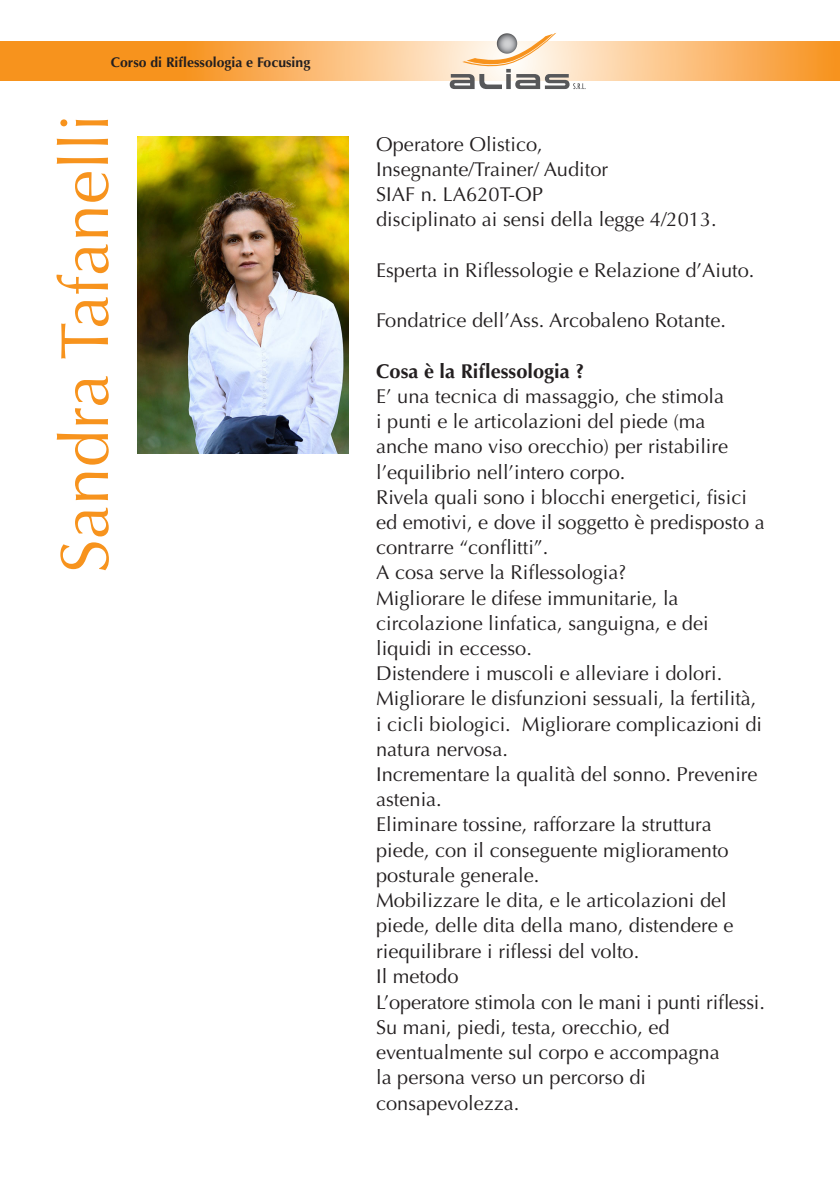
<style>
.page{position:relative;width:840px;height:1191px;background:#fff}
.page>*{position:absolute;margin:0;border:0;box-sizing:border-box;transform-origin:0 0}
.t1{font:68px "Optima";color:#f7931d}
.t2{font:20px/25.2px "Optima";color:#231f20}
.t3{font:700 20px "Optima";color:#231f20}
.t4{font:700 14px "Optima";color:#231f20}
</style>
<div class="page">
<div style="left:0;top:41px;width:833px;height:40px;background:#f7931d"></div>
<svg style="left:201px;top:41px;width:638px;height:40px;background:#fbbb75"></svg>
<svg style="left:449px;top:33px;width:136px;height:56px"></svg>
<img style="left:137px;top:137px;width:211px;height:316px">
<p class="t4" style="left:111px;top:54px;width:201px">Corso di Riflessologia e Focusing</p>
<h1 class="t1" style="left:45px;top:573px;width:461px;rotate:-90deg">Sandra Tafanelli</h1>
<p class="t2" style="left:376px;top:132px;width:342px">Operatore Olistico,<br>Insegnante/Trainer/ Auditor<br>SIAF n. LA620T-OP<br>disciplinato ai sensi della legge 4/2013.</p>
<p class="t2" style="left:376px;top:258px;width:379px">Esperta in Riflessologie e Relazione d’Aiuto.</p>
<p class="t2" style="left:376px;top:308px;width:351px">Fondatrice dell’Ass. Arcobaleno Rotante.</p>
<p class="t3" style="left:376px;top:359px;width:209px">Cosa è la Riflessologia ?</p>
<p class="t2" style="left:376px;top:384px;width:390px">E’ una tecnica di massaggio, che stimola<br>i punti e le articolazioni del piede (ma<br>anche mano viso orecchio) per ristabilire l’equilibrio nell’intero corpo.<br>Rivela quali sono i blocchi energetici, fisici ed emotivi, e dove il soggetto è predisposto a contrarre “conflitti”.<br>A cosa serve la Riflessologia?<br>Migliorare le difese immunitarie, la circolazione linfatica, sanguigna, e dei liquidi in eccesso.<br>Distendere i muscoli e alleviare i dolori.<br>Migliorare le disfunzioni sessuali, la fertilità, i cicli biologici. Migliorare complicazioni di natura nervosa.<br>Incrementare la qualità del sonno. Prevenire astenia.<br>Eliminare tossine, rafforzare la struttura piede, con il conseguente miglioramento posturale generale.<br>Mobilizzare le dita, e le articolazioni del piede, delle dita della mano, distendere e riequilibrare i riflessi del volto.<br>Il metodo<br>L’operatore stimola con le mani i punti riflessi.<br>Su mani, piedi, testa, orecchio, ed eventualmente sul corpo e accompagna<br>la persona verso un percorso di consapevolezza.</p>
</div>
